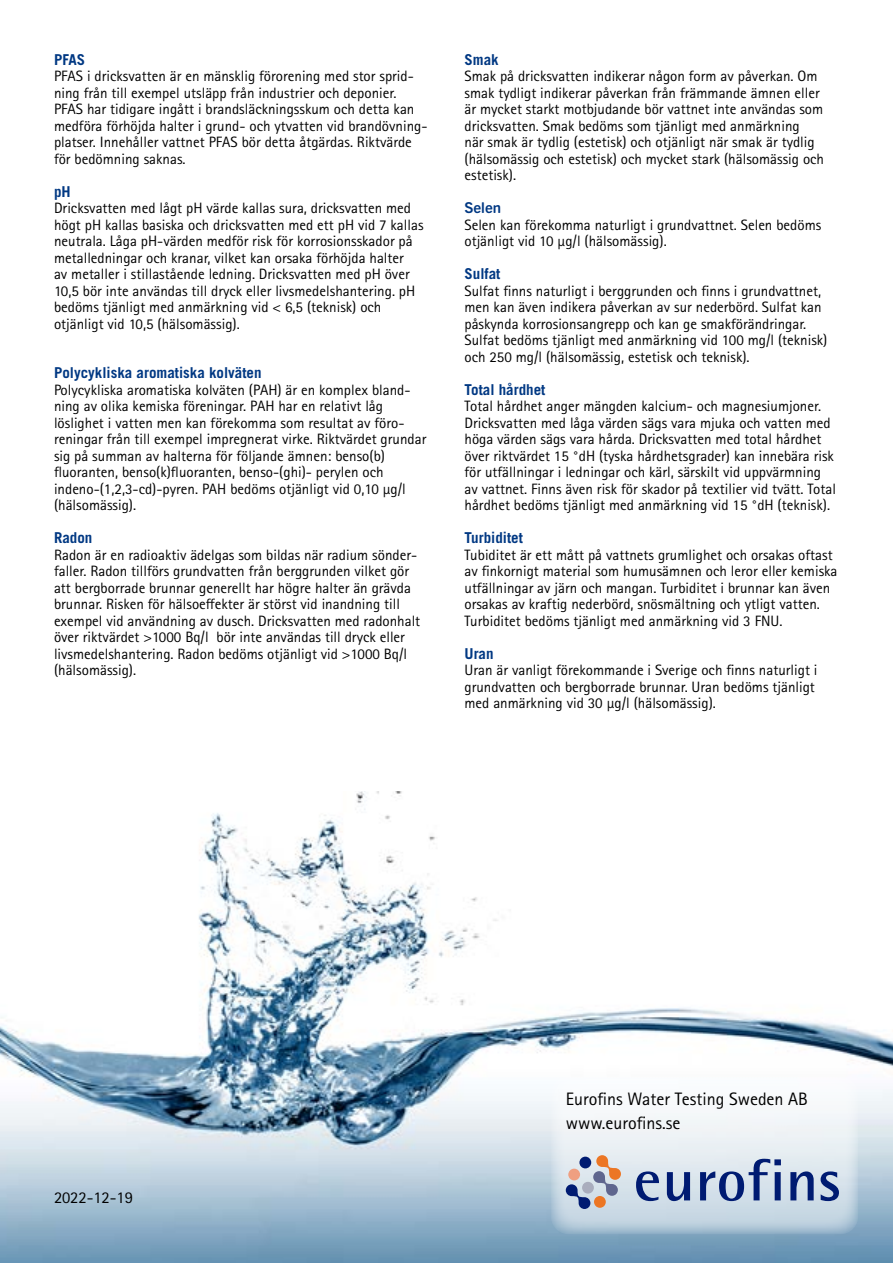
<style>
.page{position:relative;width:893px;height:1263px;background:#fff}
.page>*{position:absolute;margin:0;border:0;box-sizing:border-box;transform-origin:0 0}
.t1{font:18px/24px "Rotis Sans Serif Std";color:#000}
.t2{font:16.5px "Rotis Sans Serif Std";color:#000}
.t3{font:15px/16.5px "Rotis Sans Serif Std";color:#000}
.t4{font:700 15px "Trade Gothic LT Std";color:#003883}
.t5{font:700 15px "Trade Gothic Next SR Pro";color:#003883}
</style>
<div class="page">
<img style="left:0;top:791px;width:893px;height:472px">
<svg style="left:551px;top:1073px;width:307px;height:161px"></svg>
<svg style="left:566px;top:1155px;width:55px;height:54px;background:#b9b9c3"></svg>
<div style="left:594px;top:1196px;width:12px;height:12px;background:#ec7624;border-radius:50%"></div>
<div style="left:568px;top:1169px;width:12px;height:11px;background:#ef9f81;border-radius:50%"></div>
<div style="left:579px;top:1157px;width:12px;height:11px;background:#001b72;border-radius:50%"></div>
<svg style="left:636px;top:1171px;width:23px;height:30px"></svg>
<svg style="left:667px;top:1172px;width:23px;height:29px"></svg>
<svg style="left:700px;top:1159px;width:81px;height:42px;background:#92a2c4"></svg>
<svg style="left:790px;top:1171px;width:24px;height:29px"></svg>
<svg style="left:821px;top:1171px;width:18px;height:30px"></svg>
<p class="t4" style="left:54px;top:50px;width:33px">PFAS</p>
<p class="t3" style="left:54px;top:68px;width:375px">PFAS i dricksvatten är en mänsklig förorening med stor sprid&shy;ning från till exempel utsläpp från industrier och deponier.<br>PFAS har tidigare ingått i brandsläckningsskum och detta kan medföra förhöjda halter i grund- och ytvatten vid brandövning&shy;platser. Innehåller vattnet PFAS bör detta åtgärdas. Riktvärde för bedömning saknas.</p>
<p class="t4" style="left:54px;top:182px;width:18px">pH</p>
<p class="t3" style="left:54px;top:200px;width:371px">Dricksvatten med lågt pH värde kallas sura, dricksvatten med högt pH kallas basiska och dricksvatten med ett pH vid 7 kallas neutrala. Låga pH-värden medför risk för korrosionsskador på metalledningar och kranar, vilket kan orsaka förhöjda halter<br>av metaller i stillastående ledning. Dricksvatten med pH över 10,5 bör inte användas till dryck eller livsmedelshantering. pH bedöms tjänligt med anmärkning vid &lt; 6,5 (teknisk) och otjänligt vid 10,5 (hälsomässig).</p>
<p class="t4" style="left:54px;top:364px;width:209px">Polycykliska aromatiska kolväten</p>
<p class="t3" style="left:54px;top:382px;width:374px">Polycykliska aromatiska kolväten (PAH) är en komplex bland&shy;ning av olika kemiska föreningar. PAH har en relativt låg löslighet i vatten men kan förekomma som resultat av föro&shy;reningar från till exempel impregnerat virke. Riktvärdet grundar sig på summan av halterna för följande ämnen: benso(b) fluoranten, benso(k)fluoranten, benso-(ghi)- perylen och indeno-(1,2,3-cd)-pyren. PAH bedöms otjänligt vid 0,10 µg/l (hälsomässig).</p>
<p class="t4" style="left:54px;top:529px;width:40px">Radon</p>
<p class="t3" style="left:54px;top:547px;width:368px">Radon är en radioaktiv ädelgas som bildas när radium sönder&shy;faller. Radon tillförs grundvatten från berggrunden vilket gör att bergborrade brunnar generellt har högre halter än grävda brunnar. Risken för hälsoeffekter är störst vid inandning till exempel vid användning av dusch. Dricksvatten med radonhalt över riktvärdet &gt;1000 Bq/l bör inte användas till dryck eller livsmedelshantering. Radon bedöms otjänligt vid &gt;1000 Bq/l (hälsomässig).</p>
<p class="t4" style="left:464px;top:50px;width:36px">Smak</p>
<p class="t3" style="left:464px;top:68px;width:361px">Smak på dricksvatten indikerar någon form av påverkan. Om smak tydligt indikerar påverkan från främmande ämnen eller är mycket starkt motbjudande bör vattnet inte användas som dricksvatten. Smak bedöms som tjänligt med anmärkning<br>när smak är tydlig (estetisk) och otjänligt när smak är tydlig (hälsomässig och estetisk) och mycket stark (hälsomässig och estetisk).</p>
<p class="t5" style="left:464px;top:197px;width:38px">Selen</p>
<p class="t3" style="left:464px;top:217px;width:358px">Selen kan förekomma naturligt i grundvattnet. Selen bedöms otjänligt vid 10 µg/l (hälsomässig).</p>
<p class="t4" style="left:464px;top:265px;width:37px">Sulfat</p>
<p class="t3" style="left:464px;top:283px;width:364px">Sulfat finns naturligt i berggrunden och finns i grundvattnet, men kan även indikera påverkan av sur nederbörd. Sulfat kan påskynda korrosionsangrepp och kan ge smakförändringar.<br>Sulfat bedöms tjänligt med anmärkning vid 100 mg/l (teknisk) och 250 mg/l (hälsomässig, estetisk och teknisk).</p>
<p class="t4" style="left:464px;top:380px;width:82px">Total hårdhet</p>
<p class="t3" style="left:464px;top:398px;width:373px">Total hårdhet anger mängden kalcium- och magnesiumjoner.<br>Dricksvatten med låga värden sägs vara mjuka och vatten med höga värden sägs vara hårda. Dricksvatten med total hårdhet över riktvärdet 15 °dH (tyska hårdhetsgrader) kan innebära risk för utfällningar i ledningar och kärl, särskilt vid uppvärmning av vattnet. Finns även risk för skador på textilier vid tvätt. Total hårdhet bedöms tjänligt med anmärkning vid 15 °dH (teknisk).</p>
<p class="t4" style="left:464px;top:529px;width:60px">Turbiditet</p>
<p class="t3" style="left:464px;top:547px;width:375px">Tubiditet är ett mått på vattnets grumlighet och orsakas oftast av finkornigt material som humusämnen och leror eller kemiska utfällningar av järn och mangan. Turbiditet i brunnar kan även orsakas av kraftig nederbörd, snösmältning och ytligt vatten.<br>Turbiditet bedöms tjänligt med anmärkning vid 3 FNU.</p>
<p class="t4" style="left:464px;top:644px;width:31px">Uran</p>
<p class="t3" style="left:464px;top:662px;width:355px">Uran är vanligt förekommande i Sverige och finns naturligt i grundvatten och bergborrade brunnar. Uran bedöms tjänligt med anmärkning vid 30 µg/l (hälsomässig).</p>
<p class="t2" style="left:54px;top:1188px;width:81px">2022-12-19</p>
<p class="t1" style="left:566px;top:1087px;width:244px">Eurofins Water Testing Sweden AB www.eurofins.se</p>
</div>
